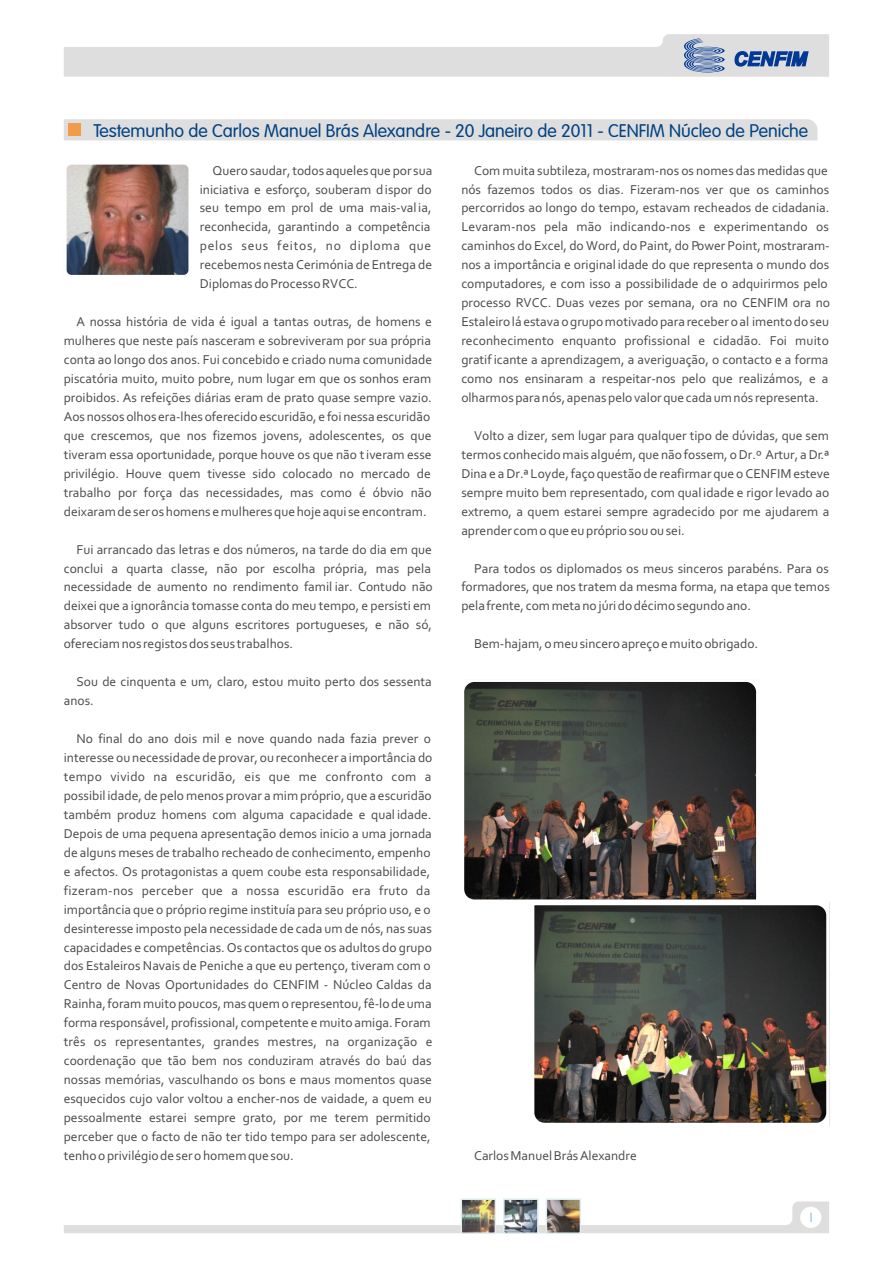
<style>
.page{position:relative;width:894px;height:1263px;background:#fff}
.page>*{position:absolute;margin:0;border:0;box-sizing:border-box;transform-origin:0 0}
.t1{font:18px "VAG Rounded Lt";color:#004282}
.t2{font:13.5px/18.9px "Corbel";color:#4f4a4a}
.t3{font:13.5px "Humanst 521 BT";color:#9cc4e3}
</style>
<div class="page">
<div style="left:64px;top:119px;width:753px;height:21px;background:#dedede"></div>
<div style="left:68px;top:123px;width:13px;height:13px;background:#f09c4a"></div>
<img style="left:66px;top:164px;width:123px;height:111px">
<img style="left:534px;top:902px;width:296px;height:224px">
<img style="left:464px;top:682px;width:296px;height:222px">
<svg style="left:64px;top:34px;width:765px;height:43px"></svg>
<svg style="left:64px;top:1202px;width:765px;height:31px"></svg>
<div style="left:800px;top:1207px;width:21px;height:21px;background:#fff;border-radius:11px"></div>
<img style="left:549px;top:1201px;width:29px;height:30px">
<div style="left:546px;top:1198px;width:35px;height:36px;border:2px solid #e0edf0"></div>
<img style="left:506px;top:1201px;width:30px;height:30px">
<div style="left:503px;top:1198px;width:36px;height:36px;border:2px solid #e0edf0"></div>
<img style="left:464px;top:1201px;width:29px;height:30px">
<div style="left:461px;top:1198px;width:35px;height:36px;border:2px solid #e0edf0"></div>
<h1 class="t1" style="left:94px;top:123px;width:716px">Testemunho de Carlos Manuel Brás Alexandre - 20 Janeiro de 2011 - CENFIM Núcleo de Peniche</h1>
<p class="t2" style="left:200px;top:162px;width:234px;text-indent:13px">Quero saudar, todos aqueles que por sua iniciativa e esforço, souberam dispor do seu tempo em prol de uma mais-valia, reconhecida, garantindo a competência pelos seus feitos, no diploma que recebemos nesta Cerimónia de Entrega de Diplomas do Processo RVCC.</p>
<p class="t2" style="left:64px;top:313px;width:370px;text-indent:13px">A nossa história de vida é igual a tantas outras, de homens e mulheres que neste país nasceram e sobreviveram por sua própria conta ao longo dos anos. Fui concebido e criado numa comunidade piscatória muito, muito pobre, num lugar em que os sonhos eram proibidos. As refeições diárias eram de prato quase sempre vazio.<br>Aos nossos olhos era-lhes oferecido escuridão, e foi nessa escuridão que crescemos, que nos fizemos jovens, adolescentes, os que tiveram essa oportunidade, porque houve os que não tiveram esse privilégio. Houve quem tivesse sido colocado no mercado de trabalho por força das necessidades, mas como é óbvio não deixaram de ser os homens e mulheres que hoje aqui se encontram.</p>
<p class="t2" style="left:64px;top:541px;width:371px;text-indent:13px">Fui arrancado das letras e dos números, na tarde do dia em que conclui a quarta classe, não por escolha própria, mas pela necessidade de aumento no rendimento famil iar. Contudo não deixei que a ignorância tomasse conta do meu tempo, e persisti em absorver tudo o que alguns escritores portugueses, e não só, ofereciam nos registos dos seus trabalhos.</p>
<p class="t2" style="left:64px;top:673px;width:370px;text-indent:13px">Sou de cinquenta e um, claro, estou muito perto dos sessenta anos.</p>
<p class="t2" style="left:64px;top:730px;width:370px;text-indent:13px">No final do ano dois mil e nove quando nada fazia prever o interesse ou necessidade de provar, ou reconhecer a importância do tempo vivido na escuridão, eis que me confronto com a possibil idade, de pelo menos provar a mim próprio, que a escuridão também produz homens com alguma capacidade e qual idade.<br>Depois de uma pequena apresentação demos inicio a uma jornada de alguns meses de trabalho recheado de conhecimento, empenho e afectos. Os protagonistas a quem coube esta responsabilidade, fizeram-nos perceber que a nossa escuridão era fruto da importância que o próprio regime instituía para seu próprio uso, e o desinteresse imposto pela necessidade de cada um de nós, nas suas capacidades e competências. Os contactos que os adultos do grupo dos Estaleiros Navais de Peniche a que eu pertenço, tiveram com o Centro de Novas Oportunidades do CENFIM - Núcleo Caldas da Rainha, foram muito poucos, mas quem o representou, fê-lo de uma forma responsável, profissional, competente e muito amiga. Foram três os representantes, grandes mestres, na organização e coordenação que tão bem nos conduziram através do baú das nossas memórias, vasculhando os bons e maus momentos quase esquecidos cujo valor voltou a encher-nos de vaidade, a quem eu pessoalmente estarei sempre grato, por me terem permitido perceber que o facto de não ter tido tempo para ser adolescente, tenho o privilégio de ser o homem que sou.</p>
<p class="t2" style="left:461px;top:162px;width:370px;text-indent:13px">Com muita subtileza, mostraram-nos os nomes das medidas que nós fazemos todos os dias. Fizeram-nos ver que os caminhos percorridos ao longo do tempo, estavam recheados de cidadania.<br>Levaram-nos pela mão indicando-nos e experimentando os caminhos do Excel, do Word, do Paint, do Power Point, mostraram&shy;nos a importância e original idade do que representa o mundo dos computadores, e com isso a possibilidade de o adquirirmos pelo processo RVCC. Duas vezes por semana, ora no CENFIM ora no Estaleiro lá estava o grupo motivado para receber o al imento do seu reconhecimento enquanto profissional e cidadão. Foi muito gratificante a aprendizagem, a averiguação, o contacto e a forma como nos ensinaram a respeitar-nos pelo que realizámos, e a olharmos para nós, apenas pelo valor que cada um nós representa.</p>
<p class="t2" style="left:461px;top:427px;width:370px;text-align:justify;text-indent:13px">Volto a dizer, sem lugar para qualquer tipo de dúvidas, que sem termos conhecido mais alguém, que não fossem, o Dr.º Artur, a Dr.ª Dina e a Dr.ª Loyde, faço questão de reafirmar que o CENFIM esteve sempre muito bem representado, com qualidade e rigor levado ao extremo, a quem estarei sempre agradecido por me ajudarem a aprender com o que eu próprio sou ou sei.</p>
<p class="t2" style="left:461px;top:560px;width:370px;text-align:justify;text-indent:13px">Para todos os diplomados os meus sinceros parabéns. Para os formadores, que nos tratem da mesma forma, na etapa que temos pela frente, com meta no júri do décimo segundo ano.</p>
<p class="t2" style="left:474px;top:636px;width:286px">Bem-hajam, o meu sincero apreço e muito obrigado.</p>
<p class="t2" style="left:474px;top:1147px;width:164px">Carlos Manuel Brás Alexandre</p>
<p class="t3" style="left:808px;top:1212px;width:8px">1</p>
</div>
